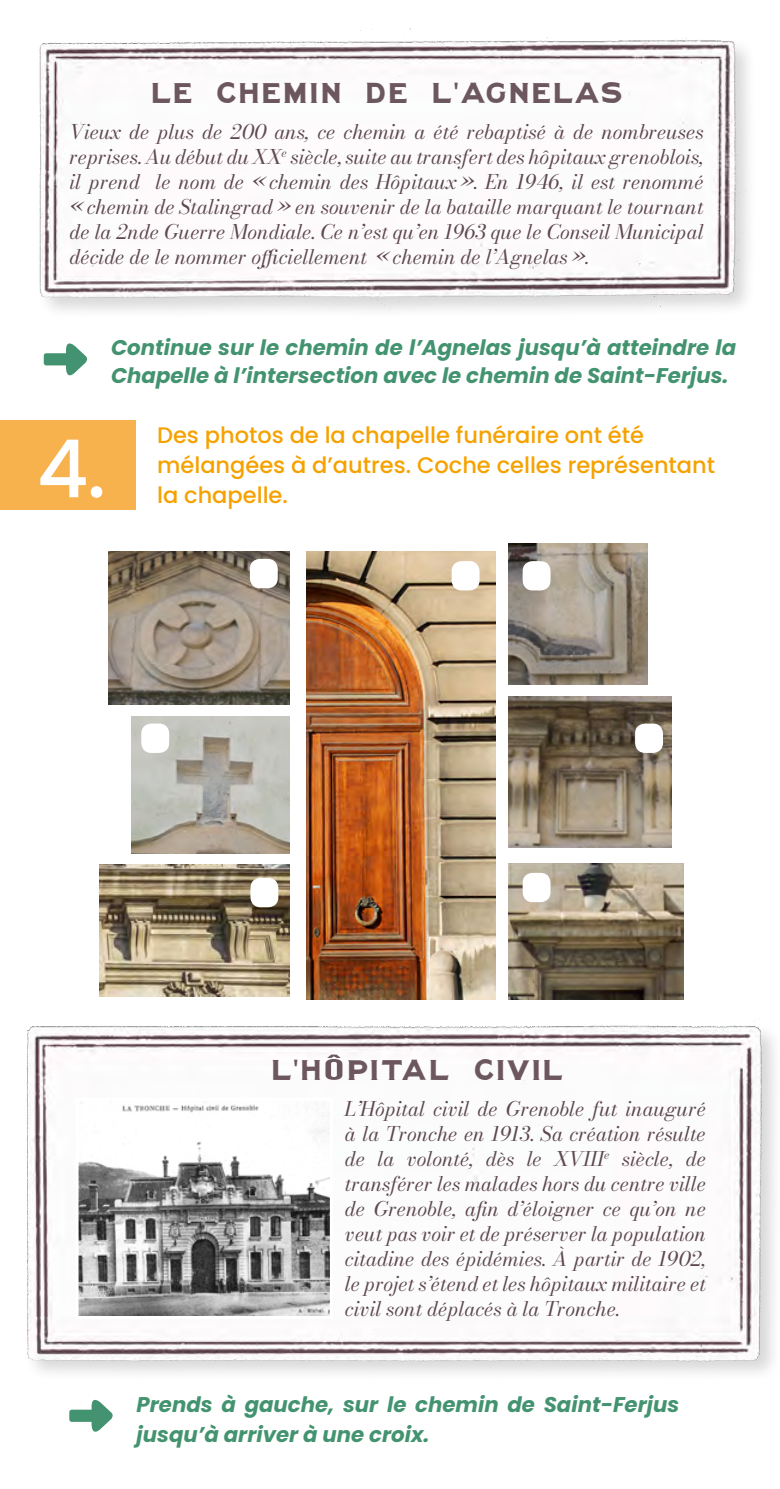
<style>
.page{position:relative;width:780px;height:1489px;background:#fff}
.page>*{position:absolute;margin:0;border:0;box-sizing:border-box;transform-origin:0 0}
.t1{font:500 80px "Poppins";color:#fff}
.t2{font:29px "Antique";letter-spacing:.07em;color:#6c575e}
.t3{font:500 22.5px/30px "Poppins";color:#f5a200}
.t4{font:italic 700 21.25px/30px "Poppins";color:#439370}
.t5{font:italic 20px/25px "Bodoni Moda";color:#5d484e;text-align:justify}
.s1{font-family:"Bebas Neue"}
</style>
<div class="page">
<img style="left:38px;top:29px;width:707px;height:282px">
<img style="left:26px;top:1021px;width:749px;height:352px">
<img style="left:79px;top:1101px;width:250px;height:213px">
<div style="left:75px;top:1097px;width:258px;height:221px;border:3px solid #fff"></div>
<div style="left:0;top:420px;width:136px;height:89px;background:#f7b14d"></div>
<img style="left:99px;top:864px;width:190px;height:132px">
<img style="left:306px;top:551px;width:189px;height:448px">
<img style="left:132px;top:716px;width:157px;height:138px">
<img style="left:508px;top:863px;width:175px;height:136px">
<div style="left:69px;top:1409px;width:25px;height:12px;background:#439370;border-radius:2px"></div>
<svg style="left:92px;top:1399px;width:21px;height:33px"></svg>
<img style="left:108px;top:551px;width:181px;height:153px">
<div style="left:250px;top:559px;width:28px;height:29px;background:#fff;border-radius:10px"></div>
<div style="left:141px;top:723px;width:28px;height:30px;background:#fff;border-radius:10px"></div>
<img style="left:508px;top:696px;width:163px;height:151px">
<div style="left:635px;top:723px;width:28px;height:30px;background:#fff;border-radius:10px"></div>
<div style="left:250px;top:877px;width:28px;height:30px;background:#fff;border-radius:10px"></div>
<div style="left:451px;top:561px;width:28px;height:29px;background:#fff;border-radius:10px"></div>
<img style="left:508px;top:543px;width:139px;height:141px">
<div style="left:522px;top:561px;width:28px;height:29px;background:#fff;border-radius:10px"></div>
<div style="left:522px;top:872px;width:28px;height:30px;background:#fff;border-radius:10px"></div>
<div style="left:44px;top:353px;width:25px;height:12px;background:#439370;border-radius:2px"></div>
<svg style="left:66px;top:343px;width:22px;height:33px"></svg>
<hr style="left:779px;top:23px;width:1px;height:90px;background:#f7b14d">
<img style="left:770px;top:1067px;width:5px;height:269px">
<h2 class="t2" style="left:151px;top:76px;width:472px">LE CHEMIN DE L<span class="s1">'</span>AGNELAS</h2>
<p class="t5" style="left:70px;top:119px;width:635px">Vieux de plus de 200 ans, ce chemin a été rebaptisé à de nombreuses reprises. Au début du XX<sup>e</sup> siècle, suite au transfert des hôpitaux grenoblois, il prend le nom de « chemin des Hôpitaux ». En 1946, il est renommé « chemin de Stalingrad » en souvenir de la bataille marquant le tournant de la 2nde Guerre Mondiale. Ce n’est qu’en 1963 que le Conseil Municipal décide de le nommer officiellement « chemin de l’Agnelas ».</p>
<p class="t4" style="left:111px;top:334px;width:626px;line-height:27.5px">Continue sur le chemin de l’Agnelas jusqu’à atteindre la<br>Chapelle à l’intersection avec le chemin de Saint-Ferjus.</p>
<h1 class="t1" style="left:37px;top:423px;width:71px">4.</h1>
<p class="t3" style="left:157px;top:420px;width:559px">Des photos de la chapelle funéraire ont été mélangées à d’autres. Coche celles représentant la chapelle.</p>
<h2 class="t2" style="left:271px;top:1052px;width:293px">L<span class="s1">'</span>H<span class="s1">Ô</span>PITAL CIVIL</h2>
<p class="t5" style="left:345px;top:1095px;width:362px">L’Hôpital civil de Grenoble fut inauguré à la Tronche en 1913. Sa création résulte de la volonté, dès le XVIII<sup>e</sup> siècle, de transférer les malades hors du centre ville de Grenoble, afin d’éloigner ce qu’on ne veut pas voir et de préserver la population citadine des épidémies. À partir de 1902, le projet s’étend et les hôpitaux militaire et civil sont déplacés à la Tronche.</p>
<p class="t4" style="left:137px;top:1389px;width:544px">Prends à gauche, sur le chemin de Saint-Ferjus jusqu’à arriver à une croix.</p>
</div>
